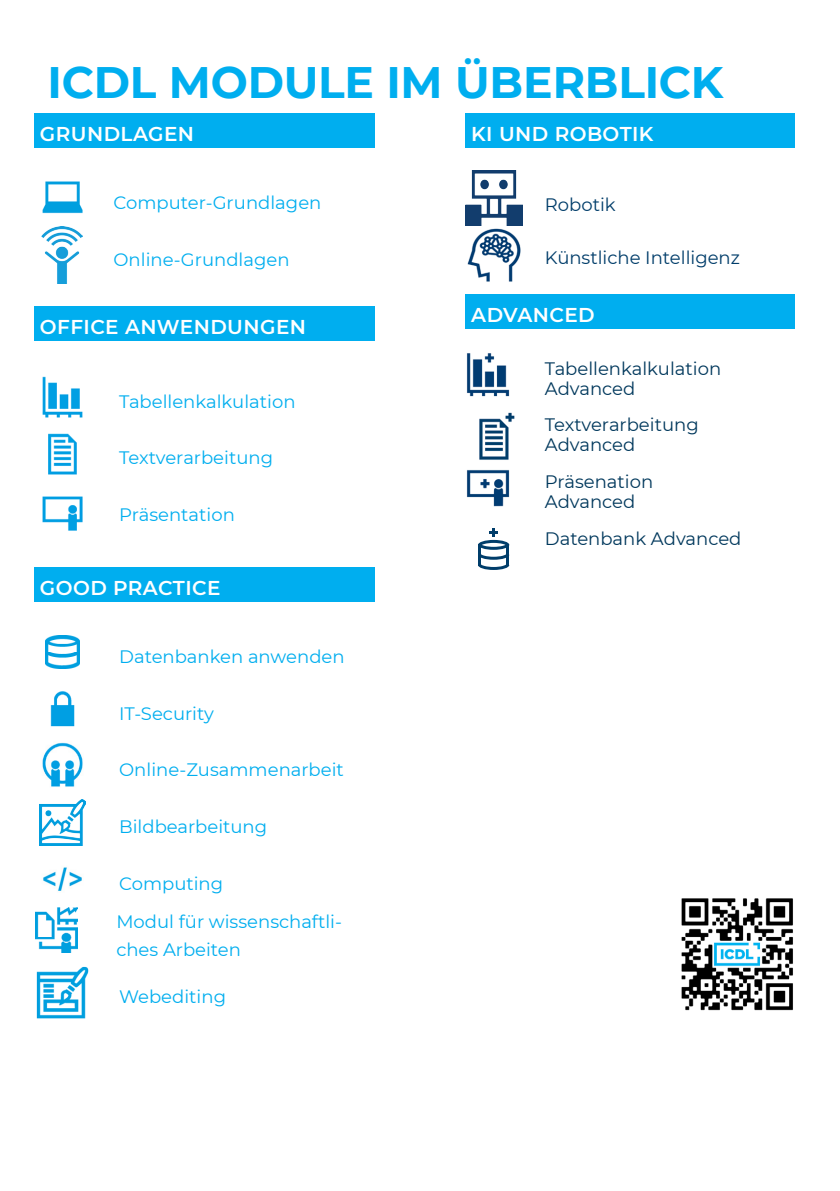
<style>
.page{position:relative;width:840px;height:1191px;background:#fff}
.page>*{position:absolute;margin:0;border:0;box-sizing:border-box;transform-origin:0 0}
.H2_letzte_Seite__wei{font:700 44px "Montserrat";letter-spacing:-.005em;color:#00aeef}
.H2_letzte_Seite__wei-2{font:600 20px "Montserrat";letter-spacing:.02em;color:#fff}
.t1{font:18px/28px "Montserrat";color:#00aeef}
.t2{font:18px "Montserrat";color:#00385c}
.t3{font:18px "Montserrat";color:#003d6a}
</style>
<div class="page">
<img style="left:42px;top:181px;width:41px;height:46px">
<img style="left:42px;top:227px;width:41px;height:56px">
<img style="left:42px;top:376px;width:41px;height:155px">
<img style="left:40px;top:799px;width:45px;height:46px">
<img style="left:43px;top:867px;width:39px;height:24px">
<img style="left:42px;top:691px;width:41px;height:96px">
<img style="left:45px;top:636px;width:34px;height:32px">
<img style="left:36px;top:907px;width:42px;height:45px">
<img style="left:465px;top:170px;width:57px;height:112px">
<img style="left:466px;top:353px;width:44px;height:44px">
<img style="left:479px;top:412px;width:36px;height:48px">
<img style="left:466px;top:470px;width:44px;height:37px">
<svg style="left:478px;top:528px;width:31px;height:42px"></svg>
<div style="left:34px;top:113px;width:340px;height:34px;background:#00aeef"></div>
<div style="left:34px;top:306px;width:340px;height:34px;background:#00aeef"></div>
<div style="left:34px;top:567px;width:340px;height:34px;background:#00aeef"></div>
<div style="left:465px;top:295px;width:329px;height:34px;background:#00aeef"></div>
<div style="left:465px;top:113px;width:329px;height:34px;background:#00aeef"></div>
<img style="left:681px;top:898px;width:112px;height:113px">
<img style="left:36px;top:966px;width:53px;height:53px">
<p class="H2_letzte_Seite__wei" style="left:48px;top:50px;width:676px">ICDL MODULE IM ÜBERBLICK</p>
<p class="H2_letzte_Seite__wei-2" style="left:40px;top:119px;width:156px">GRUNDLAGEN</p>
<p class="t1" style="left:113px;top:188px;width:209px">Computer-Grundlagen</p>
<p class="t1" style="left:113px;top:245px;width:177px">Online-Grundlagen</p>
<p class="H2_letzte_Seite__wei-2" style="left:40px;top:312px;width:267px">OFFICE ANWENDUNGEN</p>
<p class="t1" style="left:119px;top:387px;width:178px">Tabellenkalkulation</p>
<p class="t1" style="left:119px;top:443px;width:155px">Textverarbeitung</p>
<p class="t1" style="left:119px;top:500px;width:117px">Präsentation</p>
<p class="H2_letzte_Seite__wei-2" style="left:40px;top:573px;width:182px">GOOD PRACTICE</p>
<p class="t1" style="left:119px;top:642px;width:227px">Datenbanken anwenden</p>
<p class="t1" style="left:119px;top:698px;width:96px">IT-Security</p>
<p class="t1" style="left:119px;top:755px;width:226px">Online-Zusammenarbeit</p>
<p class="t1" style="left:119px;top:812px;width:149px">Bildbearbeitung</p>
<p class="t1" style="left:119px;top:868px;width:105px">Computing</p>
<p class="t1" style="left:116px;top:906px;width:227px">Modul für wissenschaftli&shy;ches Arbeiten</p>
<p class="t1" style="left:119px;top:982px;width:108px">Webediting</p>
<p class="H2_letzte_Seite__wei-2" style="left:471px;top:119px;width:184px">KI UND ROBOTIK</p>
<p class="t3" style="left:544px;top:192px;width:72px">Robotik</p>
<p class="t3" style="left:544px;top:245px;width:196px">Künstliche Intelligenz</p>
<p class="H2_letzte_Seite__wei-2" style="left:471px;top:301px;width:125px">ADVANCED</p>
<p class="t2" style="left:544px;top:356px;width:178px">Tabellenkalkulation</p>
<p class="t2" style="left:544px;top:376px;width:92px">Advanced</p>
<p class="t2" style="left:544px;top:413px;width:155px">Textverarbeitung</p>
<p class="t2" style="left:544px;top:433px;width:92px">Advanced</p>
<p class="t2" style="left:544px;top:469px;width:110px">Präsenation</p>
<p class="t2" style="left:544px;top:489px;width:92px">Advanced</p>
<p class="t2" style="left:544px;top:526px;width:198px">Datenbank Advanced</p>
</div>
